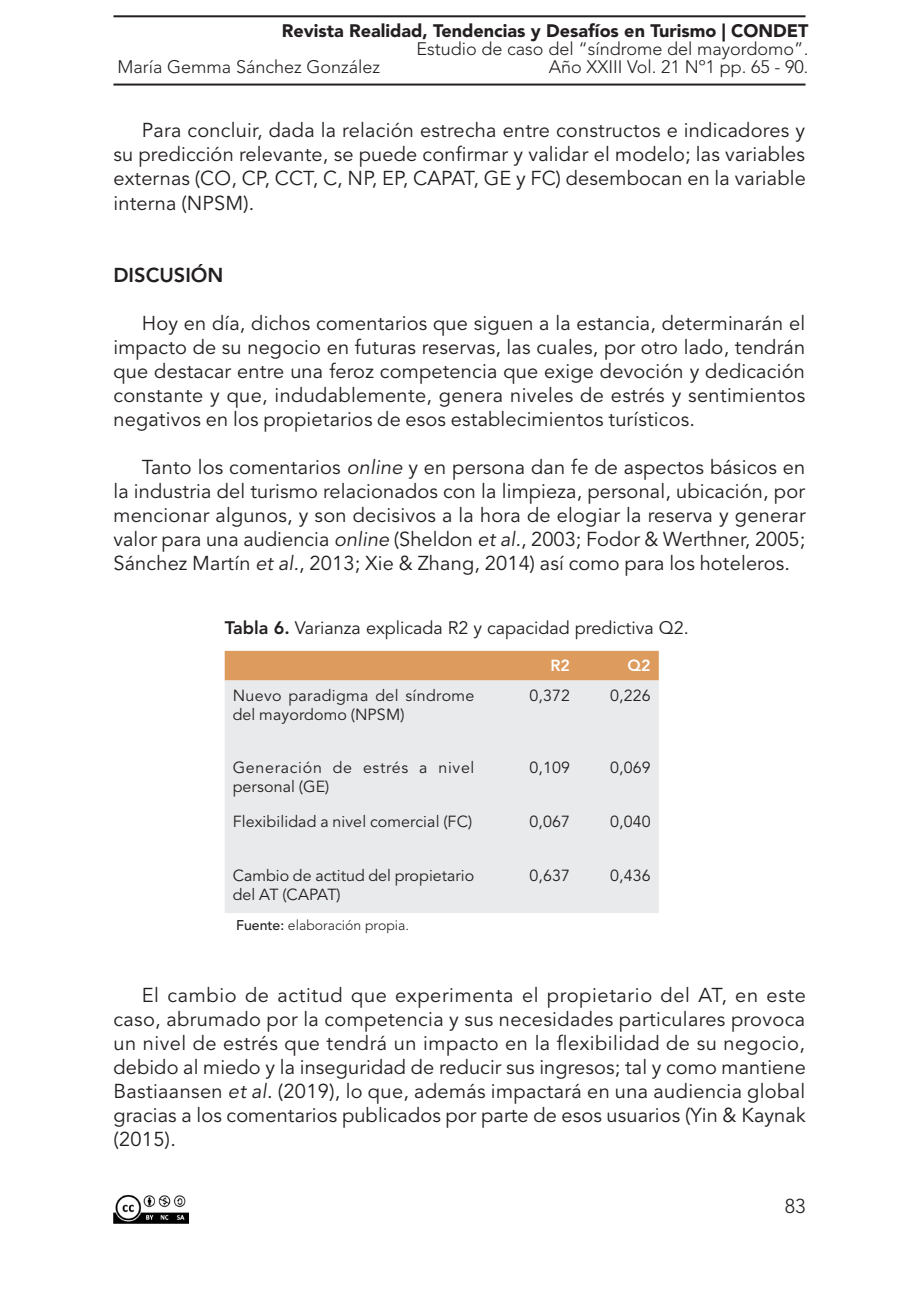
<style>
.page{position:relative;width:919px;height:1299px;background:#fff}
.page>*{position:absolute;margin:0;border:0;box-sizing:border-box;transform-origin:0 0}
.Texto_cuerpo{font:20px/24px "Avenir LT Std";letter-spacing:.01em;color:#231f20;text-align:justify}
.Título_interno{font:800 20px "Avenir LT Std";color:#231f20}
.t1{font:300 20px "Avenir LT Std";color:#231f20}
.t2{font:300 18px "Avenir LT Std";color:#231f20}
.t3{font:900 18px "Avenir LT Std";color:#231f20}
.Título_tablas___gráf{font:18px "Avenir LT Std";color:#231f20}
.Texto_cuerpo-2{font:16px/19.2px "Avenir LT Std";letter-spacing:.01em;color:#231f20}
.Texto_cuerpo-3{font:16px/19.2px "Avenir LT Std";letter-spacing:.045em;color:#231f20}
.Texto_cuerpo-4{font:800 16px "Avenir LT Std";color:#fff}
.Fuente_tablas___gráf{font:300 14px "Avenir LT Std";color:#231f20}
.s1{font-size:17px}
.s2{font-style:italic}
.s3{font-weight:800}
.s4{font-weight:500}
</style>
<div class="page">
<hr style="left:113px;top:15px;width:692px;height:2px;background:#231f20">
<hr style="left:113px;top:84px;width:692px;height:2px;background:#231f20">
<img style="left:113px;top:1194px;width:75px;height:30px">
<div style="left:225px;top:651px;width:433px;height:29px;background:#dd9b5e"></div>
<div style="left:225px;top:680px;width:433px;height:233px;background:#e9eaeb"></div>
<p class="t3" style="left:282px;top:20px;width:528px">Revista Realidad, Tendencias y Desafíos en Turismo | CONDET</p>
<p class="t2" style="left:416px;top:38px;width:393px">Estudio de caso del “síndrome del mayordomo”.</p>
<p class="t2" style="left:117px;top:56px;width:264px">María Gemma Sánchez González</p>
<p class="t2" style="left:548px;top:56px;width:261px">Año XXIII Vol. 21 Nº1 pp. 65 - 90<span class="s1">.</span></p>
<p class="Texto_cuerpo" style="left:113px;top:119px;width:693px;text-indent:28px">Para concluir, dada la relación estrecha entre constructos e indicadores y su predicción relevante, se puede confirmar y validar el modelo; las variables externas (CO, CP, CCT, C, NP, EP, CAPAT, GE y FC) desembocan en la variable interna (NPSM).</p>
<p class="Título_interno" style="left:113px;top:263px;width:111px">DISCUSIÓN</p>
<p class="Texto_cuerpo" style="left:113px;top:311px;width:693px;text-indent:28px">Hoy en día, dichos comentarios que siguen a la estancia, determinarán el impacto de su negocio en futuras reservas, las cuales, por otro lado, tendrán que destacar entre una feroz competencia que exige devoción y dedicación constante y que, indudablemente, genera niveles de estrés y sentimientos negativos en los propietarios de esos establecimientos turísticos.</p>
<p class="Texto_cuerpo" style="left:113px;top:455px;width:693px;text-indent:28px">Tanto los comentarios <span class="s2">online</span> y en persona dan fe de aspectos básicos en la industria del turismo relacionados con la limpieza, personal, ubicación, por mencionar algunos, y son decisivos a la hora de elogiar la reserva y generar valor para una audiencia <span class="s2">online</span> (Sheldon <span class="s2">et al.</span>, 2003; Fodor &amp; Werthner, 2005; Sánchez Martín <span class="s2">et al.</span>, 2013; Xie &amp; Zhang, 2014) así como para los hoteleros.</p>
<p class="Título_tablas___gráf" style="left:225px;top:617px;width:465px"><span class="s3">Tabla 6.</span> Varianza explicada R2 y capacidad predictiva Q2.</p>
<p class="Texto_cuerpo-4" style="left:550px;top:656px;width:21px">R2</p>
<p class="Texto_cuerpo-4" style="left:627px;top:656px;width:25px">Q2</p>
<p class="Texto_cuerpo-2" style="left:233px;top:686px;width:243px">Nuevo paradigma del síndrome del mayordomo (NPSM)</p>
<p class="Texto_cuerpo-2" style="left:529px;top:686px;width:42px">0,372</p>
<p class="Texto_cuerpo-2" style="left:610px;top:686px;width:42px">0,226</p>
<p class="Texto_cuerpo-3" style="left:233px;top:758px;width:243px">Generación de estrés a nivel personal (GE)</p>
<p class="Texto_cuerpo-2" style="left:529px;top:758px;width:42px">0,109</p>
<p class="Texto_cuerpo-2" style="left:610px;top:758px;width:42px">0,069</p>
<p class="Texto_cuerpo-2" style="left:233px;top:812px;width:241px">Flexibilidad a nivel comercial (FC)</p>
<p class="Texto_cuerpo-2" style="left:529px;top:812px;width:42px">0,067</p>
<p class="Texto_cuerpo-2" style="left:610px;top:812px;width:42px">0,040</p>
<p class="Texto_cuerpo-2" style="left:233px;top:866px;width:243px">Cambio de actitud del propietario del AT (CAPAT)</p>
<p class="Texto_cuerpo-2" style="left:529px;top:866px;width:42px">0,637</p>
<p class="Texto_cuerpo-2" style="left:610px;top:866px;width:42px">0,436</p>
<p class="Fuente_tablas___gráf" style="left:236px;top:916px;width:175px"><span class="s4">Fuente:</span> elaboración propia.</p>
<p class="Texto_cuerpo" style="left:113px;top:983px;width:694px;text-indent:28px">El cambio de actitud que experimenta el propietario del AT, en este caso, abrumado por la competencia y sus necesidades particulares provoca un nivel de estrés que tendrá un impacto en la flexibilidad de su negocio, debido al miedo y la inseguridad de reducir sus ingresos; tal y como mantiene Bastiaansen <span class="s2">et al</span>. (2019), lo que, además impactará en una audiencia global gracias a los comentarios publicados por parte de esos usuarios (Yin &amp; Kaynak (2015).</p>
<p class="t1" style="left:784px;top:1194px;width:22px">83</p>
</div>
